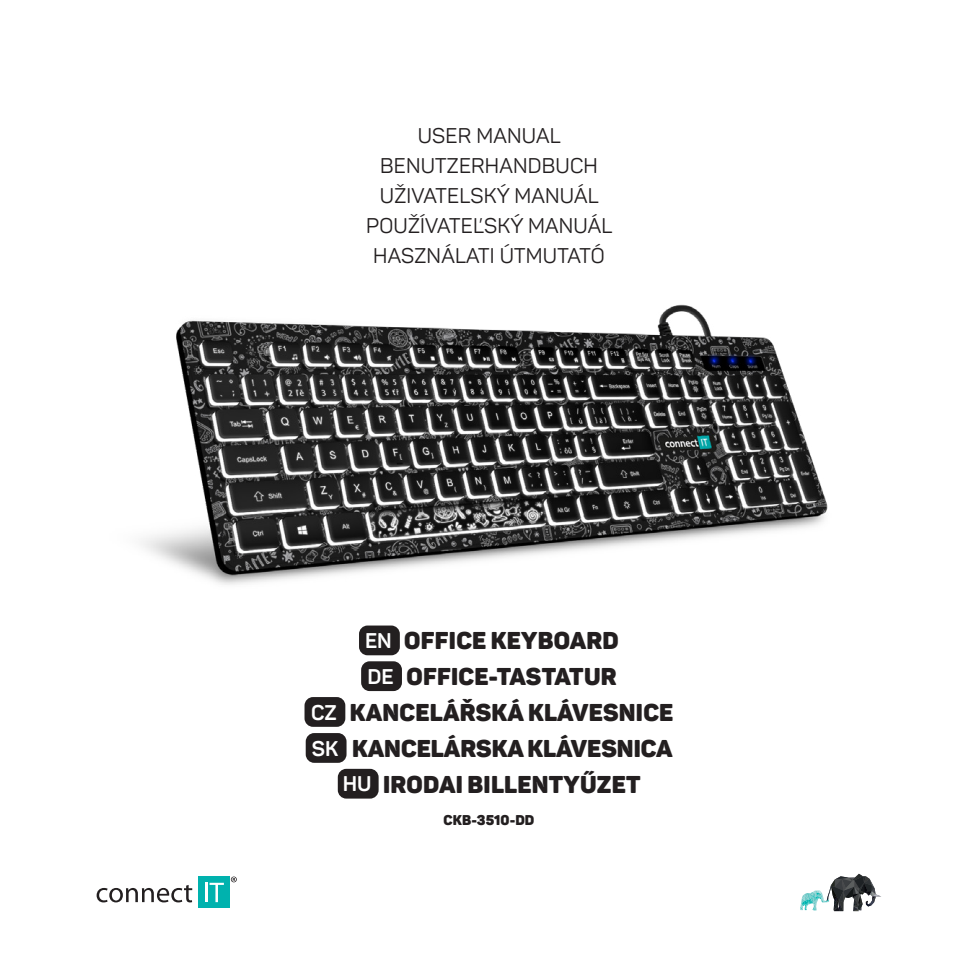
<style>
.page{position:relative;width:978px;height:978px;background:#fff}
.page>*{position:absolute;margin:0;border:0;box-sizing:border-box;transform-origin:0 0}
.t1{font:900 24px/35.7px "Panton";letter-spacing:.01em;color:#231f20;text-align:center}
.t2{font:21px/30px "Panton";letter-spacing:.01em;color:#231f20;text-align:center}
.t3{font:900 14.1px "Panton";letter-spacing:.005em;color:#231f20}
.s1{font-weight:700;font-size:21px;color:#fff}
</style>
<div class="page">
<svg style="left:800px;top:874px;width:81px;height:37px"></svg>
<div style="left:198px;top:877px;width:31px;height:31px;background:#00b2ae"></div>
<svg style="left:205px;top:883px;width:19px;height:19px"></svg>
<svg style="left:97px;top:885px;width:95px;height:17px"></svg>
<svg style="left:231px;top:877px;width:6px;height:5px"></svg>
<img style="left:141px;top:304px;width:687px;height:281px">
<div style="left:359px;top:626px;width:41px;height:29px;background:#231f20;border-radius:9px"></div>
<div style="left:361px;top:661px;width:41px;height:30px;background:#231f20;border-radius:9px"></div>
<div style="left:305px;top:697px;width:40px;height:30px;background:#231f20;border-radius:9px"></div>
<div style="left:306px;top:733px;width:41px;height:30px;background:#231f20;border-radius:9px"></div>
<div style="left:338px;top:769px;width:41px;height:30px;background:#231f20;border-radius:9px"></div>
<p class="t2" style="left:366px;top:121px;width:248px">USER MANUAL<br>BENUTZERHANDBUCH<br>UŽIVATELSKÝ MANUÁL<br>POUŽÍVATEĽSKÝ MANUÁL<br>HASZNÁLATI ÚTMUTATÓ</p>
<p class="t1" style="left:311px;top:623px;width:364px"><span class="s1">EN</span> OFFICE KEYBOARD<br><span class="s1">DE</span> OFFICE-TASTATUR<br><span class="s1">CZ</span> KANCELÁŘSKÁ KLÁVESNICE<br><span class="s1">SK</span> KANCELÁRSKA KLÁVESNICA<br><span class="s1">HU</span> IRODAI BILLENTYŰZET</p>
<p class="t3" style="left:444px;top:811px;width:92px">CKB-3510-DD</p>
</div>
